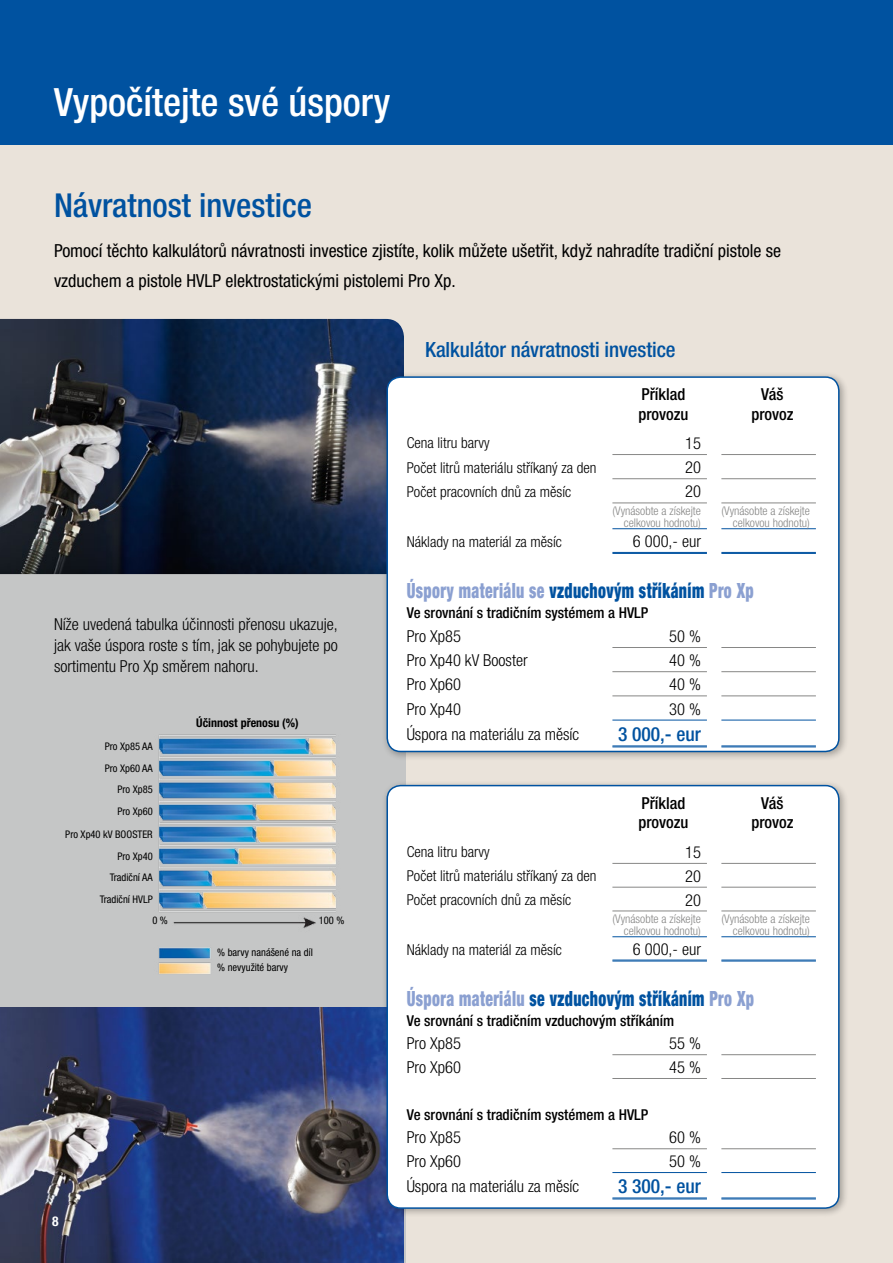
<style>
.page{position:relative;width:893px;height:1263px;background:#fff}
.page>*{position:absolute;margin:0;border:0;box-sizing:border-box;transform-origin:0 0}
.t1{font:500 condensed 39px "Helvetica Neue LTCE";color:#fff}
.t2{font:500 condensed 33px "Helvetica Neue LTCE";color:#0052a0}
.t3{font:900 condensed 21px "Helvetica Neue LTCE";letter-spacing:.025em;color:#8ba0d1;scale:.75 1}
.t4{font:900 condensed 21px "Helvetica Neue LTCE";letter-spacing:.025em;color:#0052a0;scale:.75 1}
.t5{font:500 condensed 21px "Helvetica Neue LTCE";letter-spacing:-.005em;color:#0052a0}
.t6{font:500 condensed 19.5px "Helvetica Neue LTCE";color:#0052a0}
.t7{font:condensed 18px/30px "Helvetica Neue LTCE";color:#000}
.t8{font:300 condensed 16.5px/21px "Helvetica Neue LTCE";color:#000;text-align:justify}
.t9{font:500 condensed 16.5px/19.5px "Helvetica Neue LTCE";color:#000}
.t10{font:300 condensed 15px "Helvetica Neue LTCE";color:#000}
.t11{font:500 condensed 15px "Helvetica Neue LTCE";color:#000}
.t12{font:700 condensed 13.5px "Helvetica Neue LT Std";color:#fff}
.t13{font:300 condensed 12px/12px "Helvetica Neue LTCE";color:#878786;text-align:right}
.t14{font:700 condensed 12px "Helvetica Neue LTCE";color:#000}
.t15{font:condensed 10.5px/14.4px "Helvetica Neue LTCE";color:#000}
.s1{color:#0052a0}
.s2{color:#8ba0d1}
</style>
<div class="page">
<div style="left:0;top:145px;width:893px;height:1118px;background:#eae3da"></div>
<div style="left:0;top:378px;width:405px;height:885px;background:#c5c6c6"></div>
<img style="left:0;top:319px;width:404px;height:255px">
<img style="left:0;top:1008px;width:404px;height:255px">
<div style="left:0;top:0;width:893px;height:145px;background:#0052a0"></div>
<div style="left:382px;top:372px;width:466px;height:389px;background:#000;opacity:.3"></div>
<div style="left:387px;top:377px;width:452px;height:374px;background:#fff;border-radius:14px"></div>
<div style="left:386px;top:376px;width:454px;height:376px;border:2px solid #0052a0;border-radius:14px"></div>
<div style="left:382px;top:780px;width:466px;height:438px;background:#000;opacity:.3"></div>
<div style="left:387px;top:786px;width:452px;height:422px;background:#fff;border-radius:14px"></div>
<div style="left:386px;top:785px;width:454px;height:424px;border:2px solid #0052a0;border-radius:14px"></div>
<img style="left:158px;top:734px;width:178px;height:240px">
<hr style="left:612px;top:454px;width:95px;height:1px;background:#878786">
<hr style="left:612px;top:478px;width:95px;height:1px;background:#878786">
<hr style="left:612px;top:503px;width:95px;height:1px;background:#878786">
<hr style="left:721px;top:454px;width:95px;height:1px;background:#878786">
<hr style="left:721px;top:478px;width:95px;height:1px;background:#878786">
<hr style="left:721px;top:503px;width:95px;height:1px;background:#878786">
<hr style="left:612px;top:528px;width:95px;height:1px;background:#0052a0">
<hr style="left:612px;top:720px;width:95px;height:1px;background:#0052a0">
<hr style="left:721px;top:720px;width:95px;height:1px;background:#0052a0">
<hr style="left:721px;top:528px;width:95px;height:1px;background:#0052a0">
<hr style="left:612px;top:552px;width:95px;height:1px;background:#0052a0">
<hr style="left:612px;top:553px;width:95px;height:1px;background:#0052a0">
<hr style="left:612px;top:746px;width:95px;height:1px;background:#0052a0">
<hr style="left:612px;top:747px;width:95px;height:1px;background:#0052a0">
<hr style="left:721px;top:746px;width:95px;height:1px;background:#0052a0">
<hr style="left:721px;top:747px;width:95px;height:1px;background:#0052a0">
<hr style="left:721px;top:552px;width:95px;height:1px;background:#0052a0">
<hr style="left:721px;top:553px;width:95px;height:1px;background:#0052a0">
<hr style="left:612px;top:647px;width:95px;height:1px;background:#878786">
<hr style="left:612px;top:671px;width:95px;height:1px;background:#878786">
<hr style="left:612px;top:696px;width:95px;height:1px;background:#878786">
<hr style="left:721px;top:647px;width:95px;height:1px;background:#878786">
<hr style="left:721px;top:671px;width:95px;height:1px;background:#878786">
<hr style="left:721px;top:696px;width:95px;height:1px;background:#878786">
<svg style="left:612px;top:1055px;width:95px;height:1px"></svg>
<hr style="left:612px;top:863px;width:95px;height:1px;background:#878786">
<hr style="left:612px;top:887px;width:95px;height:1px;background:#878786">
<hr style="left:612px;top:911px;width:95px;height:1px;background:#878786">
<hr style="left:721px;top:863px;width:95px;height:1px;background:#878786">
<hr style="left:721px;top:887px;width:95px;height:1px;background:#878786">
<hr style="left:721px;top:911px;width:95px;height:1px;background:#878786">
<hr style="left:612px;top:1054px;width:95px;height:1px;background:#878786">
<hr style="left:721px;top:1054px;width:95px;height:1px;background:#878786">
<hr style="left:612px;top:1078px;width:95px;height:1px;background:#878786">
<hr style="left:721px;top:1078px;width:95px;height:1px;background:#878786">
<hr style="left:612px;top:936px;width:95px;height:1px;background:#0052a0">
<hr style="left:612px;top:1172px;width:95px;height:1px;background:#0052a0">
<hr style="left:721px;top:1172px;width:95px;height:1px;background:#0052a0">
<hr style="left:721px;top:936px;width:95px;height:1px;background:#0052a0">
<hr style="left:612px;top:960px;width:95px;height:1px;background:#0052a0">
<hr style="left:612px;top:961px;width:95px;height:1px;background:#0052a0">
<hr style="left:612px;top:1198px;width:95px;height:1px;background:#0052a0">
<hr style="left:612px;top:1199px;width:95px;height:1px;background:#0052a0">
<hr style="left:721px;top:1198px;width:95px;height:1px;background:#0052a0">
<hr style="left:721px;top:1199px;width:95px;height:1px;background:#0052a0">
<hr style="left:721px;top:960px;width:95px;height:1px;background:#0052a0">
<hr style="left:721px;top:961px;width:95px;height:1px;background:#0052a0">
<hr style="left:612px;top:1148px;width:95px;height:1px;background:#878786">
<hr style="left:721px;top:1148px;width:95px;height:1px;background:#878786">
<h1 class="t1" style="left:54px;top:79px;width:338px">Vypočítejte své úspory</h1>
<h2 class="t2" style="left:54px;top:186px;width:260px">Návratnost investice</h2>
<p class="t7" style="left:54px;top:235px;width:729px">Pomocí těchto kalkulátorů návratnosti investice zjistíte, kolik můžete ušetřit, když nahradíte tradiční pistole se vzduchem a pistole HVLP elektrostatickými pistolemi Pro Xp.</p>
<p class="t5" style="left:425px;top:337px;width:252px">Kalkulátor návratnosti investice</p>
<p class="t8" style="left:54px;top:613px;width:285px">Níže uvedená tabulka účinnosti přenosu ukazuje, jak vaše úspora roste s tím, jak se pohybujete po sortimentu Pro Xp směrem nahoru.</p>
<p class="t14" style="left:196px;top:715px;width:104px">Účinnost přenosu (%)</p>
<p class="t15" style="left:105px;top:739px;width:49px">Pro Xp85 AA</p>
<p class="t15" style="left:105px;top:761px;width:49px">Pro Xp60 AA</p>
<p class="t15" style="left:117px;top:782px;width:37px">Pro Xp85</p>
<p class="t15" style="left:117px;top:804px;width:37px">Pro Xp60</p>
<p class="t15" style="left:65px;top:827px;width:89px">Pro Xp40 kV BOOSTER</p>
<p class="t15" style="left:117px;top:849px;width:37px">Pro Xp40</p>
<p class="t15" style="left:110px;top:870px;width:44px">Tradiční AA</p>
<p class="t15" style="left:100px;top:892px;width:55px">Tradiční HVLP</p>
<p class="t15" style="left:152px;top:913px;width:17px">0 %</p>
<p class="t15" style="left:319px;top:913px;width:27px">100 %</p>
<p class="t15" style="left:217px;top:945px;width:97px">% barvy nanášené na díl % nevyužité barvy</p>
<p class="t12" style="left:52px;top:1213px;width:8px">8</p>
<p class="t9" style="left:638px;top:385px;width:51px">Příklad provozu</p>
<p class="t9" style="left:751px;top:385px;width:44px;text-align:center">Váš provoz</p>
<p class="t10" style="left:407px;top:434px;width:84px">Cena litru barvy</p>
<p class="t8" style="left:685px;top:432px;width:17px">15</p>
<p class="t10" style="left:407px;top:459px;width:191px">Počet litrů materiálu stříkaný za den</p>
<p class="t8" style="left:685px;top:457px;width:17px">20</p>
<p class="t10" style="left:407px;top:483px;width:166px">Počet pracovních dnů za měsíc</p>
<p class="t8" style="left:685px;top:481px;width:17px">20</p>
<p class="t13" style="left:613px;top:504px;width:90px">(Vynásobte a získejte celkovou hodnotu)</p>
<p class="t13" style="left:721px;top:504px;width:90px">(Vynásobte a získejte celkovou hodnotu)</p>
<p class="t10" style="left:407px;top:533px;width:157px">Náklady na materiál za měsíc</p>
<p class="t8" style="left:633px;top:531px;width:69px">6 000,- eur</p>
<p class="t3" style="left:407px;top:578px;width:464px">Úspory materiálu se <span class="s1">vzduchovým stříkáním</span> Pro Xp</p>
<p class="t11" style="left:407px;top:603px;width:243px">Ve srovnání s tradičním systémem a HVLP</p>
<p class="t8" style="left:407px;top:625px;width:56px">Pro Xp85</p>
<p class="t8" style="left:669px;top:625px;width:33px">50 %</p>
<p class="t8" style="left:407px;top:650px;width:122px">Pro Xp40 kV Booster</p>
<p class="t8" style="left:669px;top:650px;width:33px">40 %</p>
<p class="t8" style="left:407px;top:674px;width:56px">Pro Xp60</p>
<p class="t8" style="left:669px;top:674px;width:33px">40 %</p>
<p class="t8" style="left:407px;top:698px;width:56px">Pro Xp40</p>
<p class="t8" style="left:669px;top:698px;width:33px">30 %</p>
<p class="t8" style="left:407px;top:723px;width:174px">Úspora na materiálu za měsíc</p>
<p class="t6" style="left:618px;top:722px;width:84px">3 000,- eur</p>
<p class="t9" style="left:638px;top:793px;width:51px">Příklad provozu</p>
<p class="t9" style="left:751px;top:793px;width:44px;text-align:center">Váš provoz</p>
<p class="t10" style="left:407px;top:843px;width:84px">Cena litru barvy</p>
<p class="t8" style="left:685px;top:841px;width:17px">15</p>
<p class="t10" style="left:407px;top:867px;width:191px">Počet litrů materiálu stříkaný za den</p>
<p class="t8" style="left:685px;top:865px;width:17px">20</p>
<p class="t10" style="left:407px;top:891px;width:166px">Počet pracovních dnů za měsíc</p>
<p class="t8" style="left:685px;top:889px;width:17px">20</p>
<p class="t13" style="left:613px;top:912px;width:90px">(Vynásobte a získejte celkovou hodnotu)</p>
<p class="t13" style="left:721px;top:912px;width:90px">(Vynásobte a získejte celkovou hodnotu)</p>
<p class="t10" style="left:407px;top:941px;width:157px">Náklady na materiál za měsíc</p>
<p class="t8" style="left:633px;top:939px;width:69px">6 000,- eur</p>
<p class="t4" style="left:407px;top:986px;width:465px"><span class="s2">Úspora materiálu</span> se vzduchovým stříkáním <span class="s2">Pro Xp</span></p>
<p class="t11" style="left:407px;top:1011px;width:269px">Ve srovnání s tradičním vzduchovým stříkáním</p>
<p class="t8" style="left:407px;top:1033px;width:56px">Pro Xp85</p>
<p class="t8" style="left:669px;top:1033px;width:33px">55 %</p>
<p class="t8" style="left:407px;top:1057px;width:56px">Pro Xp60</p>
<p class="t8" style="left:669px;top:1057px;width:33px">45 %</p>
<p class="t11" style="left:407px;top:1105px;width:243px">Ve srovnání s tradičním systémem a HVLP</p>
<p class="t8" style="left:407px;top:1127px;width:56px">Pro Xp85</p>
<p class="t8" style="left:669px;top:1127px;width:33px">60 %</p>
<p class="t8" style="left:407px;top:1151px;width:56px">Pro Xp60</p>
<p class="t8" style="left:669px;top:1151px;width:33px">50 %</p>
<p class="t8" style="left:407px;top:1175px;width:174px">Úspora na materiálu za měsíc</p>
<p class="t6" style="left:618px;top:1174px;width:84px">3 300,- eur</p>
</div>
